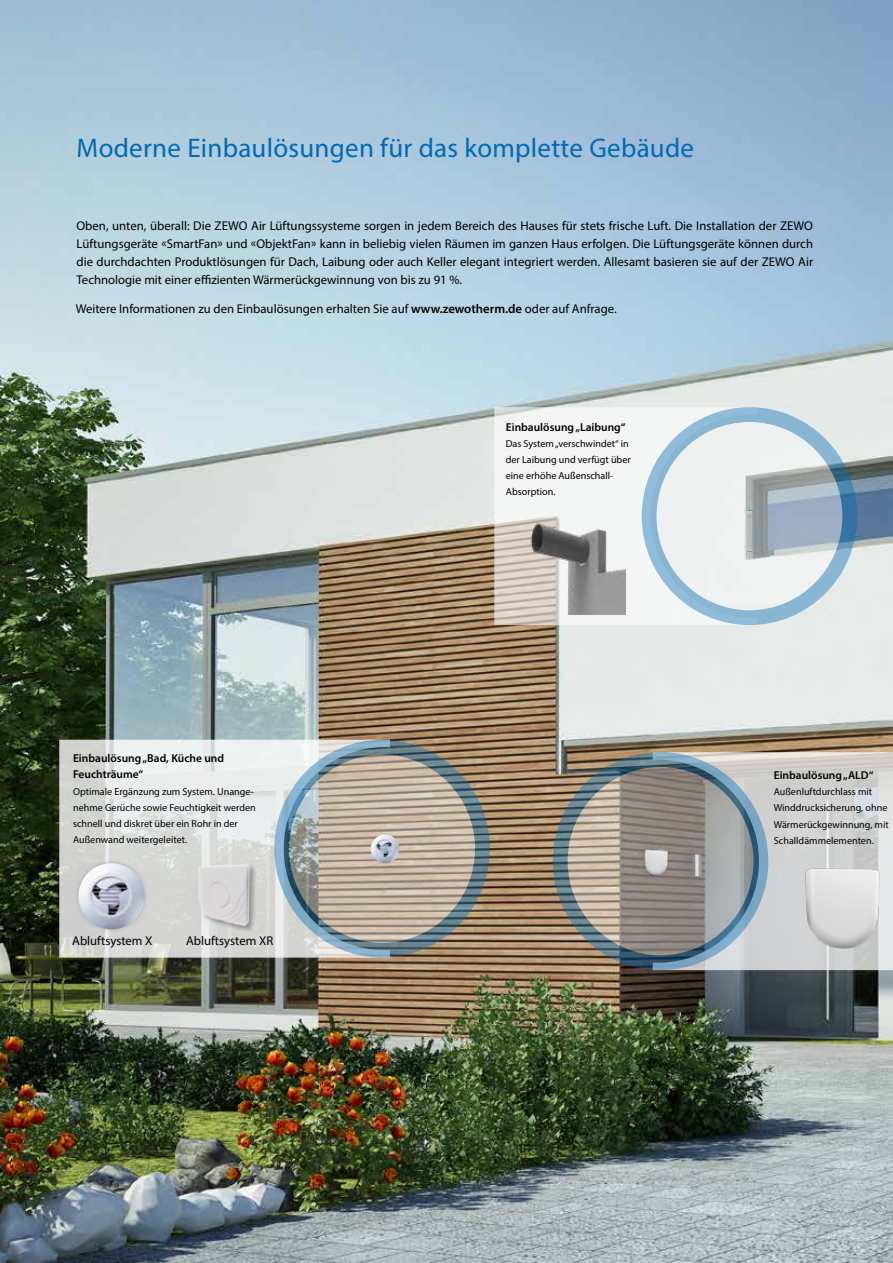
<style>
.page{position:relative;width:893px;height:1263px;background:#fff}
.page>*{position:absolute;margin:0;border:0;box-sizing:border-box;transform-origin:0 0}
.t1{font:27px "Myriad Pro";letter-spacing:.01em;color:#006ab3}
.t2{font:12.75px/18px "Myriad Pro";color:#000;text-align:justify}
.t3{font:600 11.4px/16.2px "Myriad Pro";color:#000}
.t4{font:10.05px/16.2px "Myriad Pro";color:#000}
.s1{font-weight:600}
</style>
<div class="page">
<img style="left:0;top:0;width:893px;height:1263px">
<svg style="left:494px;top:407px;width:245px;height:218px;fill:#f3f5f4"></svg>
<svg style="left:649px;top:415px;width:201px;height:203px;fill:#eff1f1"></svg>
<div style="left:642px;top:407px;width:215px;height:218px;border:15px solid #006ab3;border-radius:50%"></div>
<img style="left:522px;top:517px;width:104px;height:98px">
<svg style="left:59px;top:740px;width:313px;height:218px;background:#dbdfdd"></svg>
<svg style="left:282px;top:747px;width:200px;height:203px;background:#b2a99c"></svg>
<div style="left:274px;top:740px;width:216px;height:218px;border:15px solid #006ab3;border-radius:50%"></div>
<div style="left:74px;top:858px;width:75px;height:76px;background:#000;opacity:.17"></div>
<img style="left:78px;top:863px;width:67px;height:66px;border-radius:33px">
<img style="left:371px;top:834px;width:28px;height:29px;border-radius:14px">
<img style="left:745px;top:505px;width:8px;height:53px">
<svg style="left:187px;top:862px;width:76px;height:67px;background:#d2d1d0"></svg>
<svg style="left:671px;top:752px;width:222px;height:218px;background:#cfd2d2"></svg>
<svg style="left:560px;top:759px;width:201px;height:204px;background:#96938d"></svg>
<div style="left:553px;top:752px;width:215px;height:218px;border:15px solid #006ab3;border-radius:50%"></div>
<img style="left:643px;top:849px;width:27px;height:28px">
<img style="left:803px;top:865px;width:80px;height:86px">
<h1 class="t1" style="left:77px;top:131px;width:619px">Moderne Einbaulösungen für das komplette Gebäude</h1>
<p class="t2" style="left:77px;top:216px;width:738px">Oben, unten, überall: Die ZEWO Air Lüftungssysteme sorgen in jedem Bereich des Hauses für stets frische Luft. Die Installation der ZEWO Lüftungsgeräte «SmartFan» und «ObjektFan» kann in beliebig vielen Räumen im ganzen Haus erfolgen. Die Lüftungsgeräte können durch die durchdachten Produktlösungen für Dach, Laibung oder auch Keller elegant integriert werden. Allesamt basieren sie auf der ZEWO Air Technologie mit einer effizienten Wärmerückgewinnung von bis zu 91 %.</p>
<p class="t2" style="left:76px;top:300px;width:542px">Weitere Informationen zu den Einbaulösungen erhalten Sie auf <span class="s1">www.zewotherm.de</span> oder auf Anfrage.</p>
<p class="t3" style="left:73px;top:750px;width:153px">Einbaulösung „Bad, Küche und<br>Feuchträume“</p>
<p class="t4" style="left:73px;top:783px;width:184px">Optimale Ergänzung zum System. Unange&shy;nehme Gerüche sowie Feuchtigkeit werden schnell und diskret über ein Rohr in der Außenwand weitergeleitet.</p>
<p class="t2" style="left:72px;top:932px;width:82px">Abluftsystem X</p>
<p class="t2" style="left:186px;top:932px;width:89px">Abluftsystem XR</p>
<p class="t3" style="left:506px;top:418px;width:121px">Einbaulösung „Laibung“</p>
<p class="t4" style="left:506px;top:435px;width:126px">Das System „verschwindet“ in der Laibung und verfügt über eine erhöhe Außenschall-<br>Absorption.</p>
<p class="t3" style="left:774px;top:767px;width:101px">Einbaulösung „ALD“</p>
<p class="t4" style="left:774px;top:783px;width:116px">Außenluftdurchlass mit<br>Winddrucksicherung, ohne<br>Wärmerückgewinnung, mit<br>Schalldämmelementen.</p>
</div>
